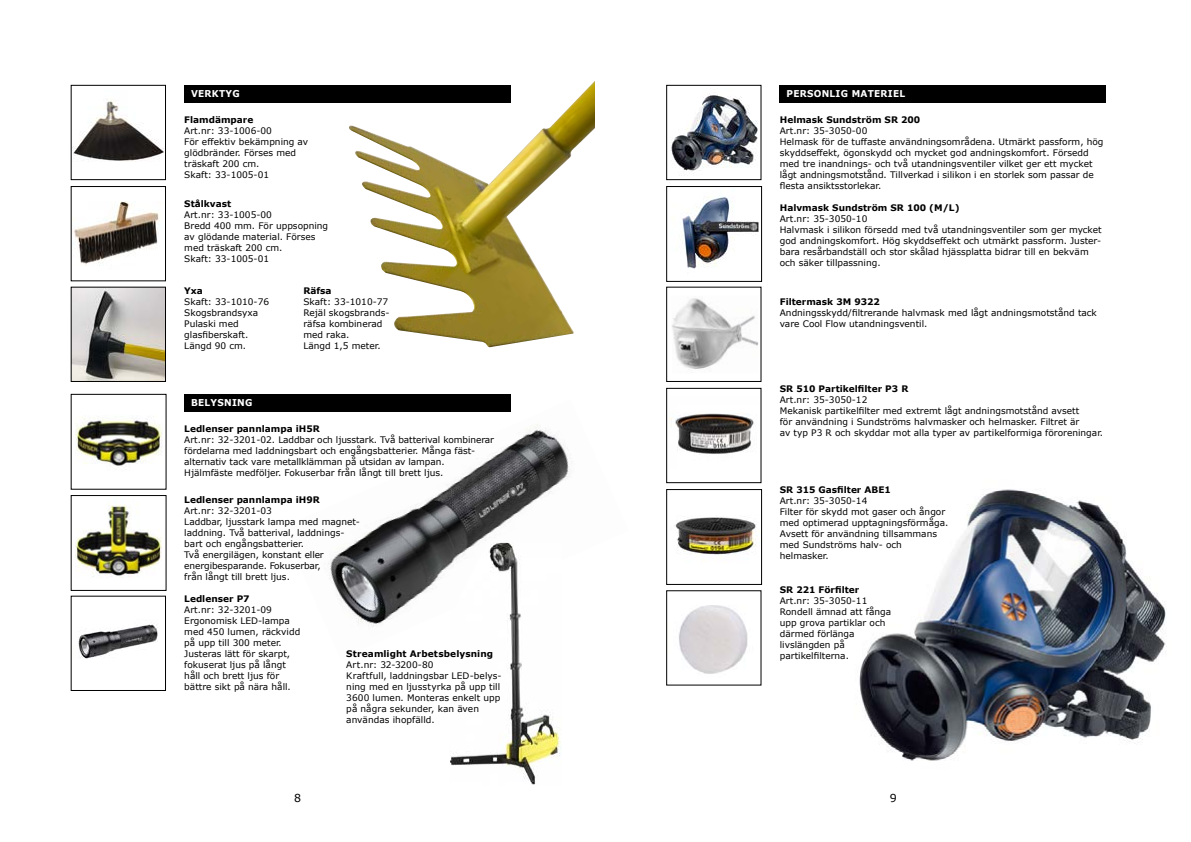
<style>
.page{position:relative;width:1191px;height:842px;background:#fff}
.page>*{position:absolute;margin:0;border:0;box-sizing:border-box;transform-origin:0 0}
.t1{font:11px "Verdana";color:#000}
.t2{font:700 9.4px "Verdana";letter-spacing:.03em;color:#fff;scale:.95 1}
.t3{font:9px/11px "Verdana";color:#000}
.t4{font:700 9px "Verdana";color:#000}
</style>
<div class="page">
<img style="left:282px;top:399px;width:290px;height:228px">
<img style="left:449px;top:543px;width:112px;height:242px">
<img style="left:73px;top:99px;width:91px;height:62px">
<div style="left:71px;top:85px;width:95px;height:95px;border:1px solid #000"></div>
<div style="left:184px;top:85px;width:326px;height:17px;background:#000"></div>
<img style="left:74px;top:201px;width:86px;height:65px">
<div style="left:71px;top:186px;width:95px;height:95px;border:1px solid #000"></div>
<img style="left:73px;top:289px;width:91px;height:91px">
<div style="left:71px;top:287px;width:95px;height:95px;border:1px solid #000"></div>
<div style="left:184px;top:394px;width:326px;height:17px;background:#000"></div>
<img style="left:76px;top:417px;width:86px;height:49px">
<div style="left:71px;top:495px;width:95px;height:96px;border:1px solid #000"></div>
<img style="left:76px;top:504px;width:85px;height:74px">
<img style="left:669px;top:413px;width:85px;height:41px">
<div style="left:666px;top:388px;width:95px;height:95px;border:1px solid #000"></div>
<img style="left:672px;top:298px;width:86px;height:71px">
<div style="left:666px;top:287px;width:95px;height:95px;border:1px solid #000"></div>
<div style="left:780px;top:85px;width:326px;height:17px;background:#000"></div>
<img style="left:679px;top:605px;width:69px;height:69px">
<img style="left:675px;top:517px;width:82px;height:44px">
<div style="left:666px;top:489px;width:96px;height:96px;border:1px solid #000"></div>
<div style="left:666px;top:85px;width:95px;height:95px;border:1px solid #000"></div>
<div style="left:666px;top:186px;width:96px;height:96px;border:1px solid #000"></div>
<img style="left:682px;top:196px;width:77px;height:73px">
<img style="left:670px;top:95px;width:88px;height:81px">
<img style="left:859px;top:489px;width:307px;height:272px">
<img style="left:347px;top:81px;width:248px;height:267px">
<img style="left:78px;top:624px;width:80px;height:35px">
<div style="left:71px;top:596px;width:95px;height:95px;border:1px solid #000"></div>
<p class="t2" style="left:191px;top:87px;width:53px">VERKTYG</p>
<p class="t4" style="left:184px;top:114px;width:71px">Flamdämpare</p>
<p class="t3" style="left:184px;top:125px;width:125px">Art.nr: 33-1006-00<br>För effektiv bekämpning av glödbränder. Förses med träskaft 200 cm.<br>Skaft: 33-1005-01</p>
<p class="t4" style="left:184px;top:198px;width:48px">Stålkvast</p>
<p class="t3" style="left:184px;top:209px;width:145px">Art.nr: 33-1005-00<br>Bredd 400 mm. För uppsopning av glödande material. Förses med träskaft 200 cm.<br>Skaft: 33-1005-01</p>
<p class="t4" style="left:184px;top:285px;width:20px">Yxa</p>
<p class="t3" style="left:184px;top:296px;width:86px">Skaft: 33-1010-76<br>Skogsbrandsyxa<br>Pulaski med glasfiberskaft.<br>Längd 90 cm.</p>
<p class="t2" style="left:191px;top:396px;width:66px">BELYSNING</p>
<p class="t4" style="left:303px;top:285px;width:30px">Räfsa</p>
<p class="t3" style="left:303px;top:296px;width:88px">Skaft: 33-1010-77<br>Rejäl skogsbrands&shy;räfsa kombinerad med raka.<br>Längd 1,5 meter.</p>
<p class="t4" style="left:184px;top:423px;width:137px">Ledlenser pannlampa iH5R</p>
<p class="t3" style="left:184px;top:434px;width:311px">Art.nr: 32-3201-02. Laddbar och ljusstark. Två batterival kombinerar fördelarna med laddningsbart och engångsbatterier. Många fäst&shy;alternativ tack vare metallklämman på utsidan av lampan.<br>Hjälmfäste medföljer. Fokuserbar från långt till brett ljus.</p>
<p class="t4" style="left:184px;top:494px;width:137px">Ledlenser pannlampa iH9R</p>
<p class="t3" style="left:184px;top:505px;width:177px">Art.nr: 32-3201-03<br>Laddbar, ljusstark lampa med magnet&shy;laddning. Två batterival, laddnings&shy;bart och engångsbatterier.<br>Två energilägen, konstant eller energibesparande. Fokuserbar,<br>från långt till brett ljus.</p>
<p class="t4" style="left:184px;top:593px;width:67px">Ledlenser P7</p>
<p class="t3" style="left:184px;top:604px;width:117px">Art.nr: 32-3201-09<br>Ergonomisk LED-lampa med 450 lumen, räckvidd på upp till 300 meter.<br>Justeras lätt för skarpt, fokuserat ljus på långt håll och brett ljus för bättre sikt på nära håll.</p>
<p class="t4" style="left:346px;top:648px;width:148px">Streamlight Arbetsbelysning</p>
<p class="t3" style="left:346px;top:659px;width:157px">Art.nr: 32-3200-80<br>Kraftfull, laddningsbar LED-belys&shy;ning med en ljusstyrka på upp till<br>3600 lumen. Monteras enkelt upp på några sekunder, kan även användas ihopfälld.</p>
<p class="t2" style="left:786px;top:87px;width:126px">PERSONLIG MATERIEL</p>
<p class="t4" style="left:780px;top:114px;width:142px">Helmask Sundström SR 200</p>
<p class="t3" style="left:780px;top:125px;width:325px">Art.nr: 35-3050-00<br>Helmask för de tuffaste användningsområdena. Utmärkt passform, hög skyddseffekt, ögonskydd och mycket god andningskomfort. Försedd med tre inandnings- och två utandningsventiler vilket ger ett mycket lågt andningsmotstånd. Tillverkad i silikon i en storlek som passar de flesta ansiktsstorlekar.</p>
<p class="t4" style="left:780px;top:202px;width:181px">Halvmask Sundström SR 100 (M/L)</p>
<p class="t3" style="left:780px;top:213px;width:323px">Art.nr: 35-3050-10<br>Halvmask i silikon försedd med två utandningsventiler som ger mycket god andningskomfort. Hög skyddseffekt och utmärkt passform. Juster&shy;bara resårbandställ och stor skålad hjässplatta bidrar till en bekväm och säker tillpassning.</p>
<p class="t4" style="left:780px;top:296px;width:102px">Filtermask 3M 9322</p>
<p class="t3" style="left:780px;top:307px;width:319px">Andningsskydd/filtrerande halvmask med lågt andningsmotstånd tack vare Cool Flow utandningsventil.</p>
<p class="t4" style="left:780px;top:383px;width:130px">SR 510 Partikelfilter P3 R</p>
<p class="t3" style="left:780px;top:394px;width:325px">Art.nr: 35-3050-12<br>Mekanisk partikelfilter med extremt lågt andningsmotstånd avsett<br>för användning i Sundströms halvmasker och helmasker. Filtret är<br>av typ P3 R och skyddar mot alla typer av partikelformiga föroreningar.</p>
<p class="t4" style="left:780px;top:484px;width:113px">SR 315 Gasfilter ABE1</p>
<p class="t3" style="left:780px;top:495px;width:170px">Art.nr: 35-3050-14<br>Filter för skydd mot gaser och ångor med optimerad upptagningsförmåga.<br>Avsett för användning tillsammans med Sundströms halv- och helmasker.</p>
<p class="t4" style="left:780px;top:584px;width:81px">SR 221 Förfilter</p>
<p class="t3" style="left:780px;top:595px;width:113px">Art.nr: 35-3050-11<br>Rondell ämnad att fånga upp grova partiklar och därmed förlänga livslängden på partikelfilterna.</p>
<p class="t1" style="left:294px;top:791px;width:8px">8</p>
<p class="t1" style="left:889px;top:791px;width:8px">9</p>
</div>
